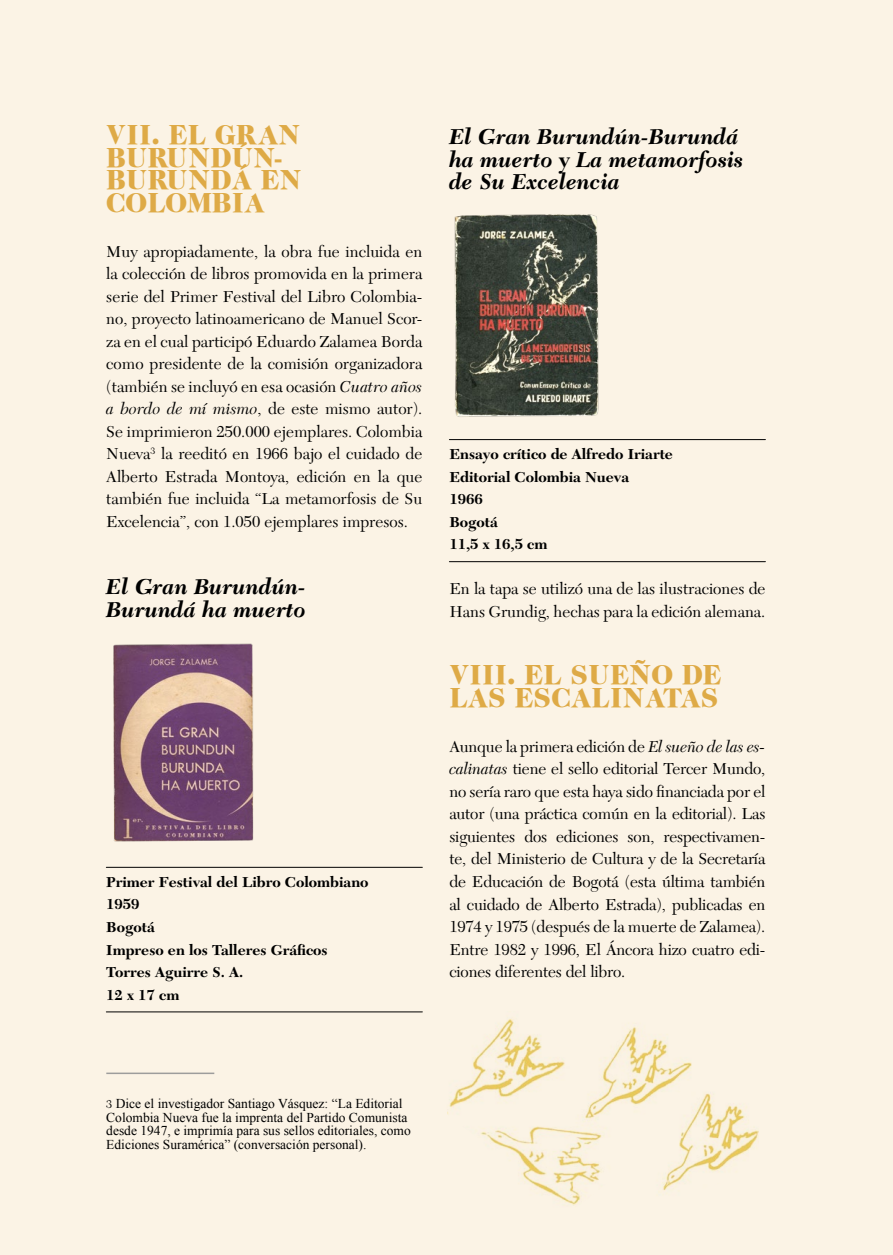
<style>
.page{position:relative;width:893px;height:1255px;background:#fff}
.page>*{position:absolute;margin:0;border:0;box-sizing:border-box;transform-origin:0 0}
.t1{font:27px/22.5px "Caslon Two Black SSK";letter-spacing:.02em;color:#deaa46}
.t2{font:italic 700 22.5px/22.5px "New Caledonia LT Std";color:#000}
.t3{font:16.5px/22.5px "New Caledonia LT Std";color:#000;text-align:justify}
.t4{font:700 15px/22.5px "New Caledonia LT Std";color:#000}
.t5{font:13.5px/13.5px "Times New Roman";color:#000}
.s1{font-style:italic}
.s2{font-style:normal}
.s3{font-family:"New Caledonia LT Std";font-size:12px}
</style>
<div class="page">
<div style="left:0;top:0;width:893px;height:1254px;background:#fbf3e5"></div>
<hr style="left:106px;top:1011px;width:316px;height:1px;background:#000">
<hr style="left:106px;top:866px;width:316px;height:1px;background:#000">
<hr style="left:106px;top:1072px;width:108px;height:2px;background:#9d9d9c">
<hr style="left:449px;top:561px;width:316px;height:1px;background:#000">
<hr style="left:449px;top:439px;width:316px;height:1px;background:#000">
<img style="left:113px;top:643px;width:141px;height:199px">
<img style="left:454px;top:214px;width:145px;height:203px">
<img style="left:447px;top:1019px;width:311px;height:187px">
<h1 class="t1" style="left:106px;top:123px;width:197px">VII. EL GRAN<br>BURUNDÚN-<br>BURUNDÁ EN<br>COLOMBIA</h1>
<p class="t3" style="left:106px;top:240px;width:318px">Muy apropiadamente, la obra fue incluida en la colección de libros promovida en la primera serie del Primer Festival del Libro Colombia&shy;no, proyecto latinoamericano de Manuel Scor&shy;za en el cual participó Eduardo Zalamea Borda como presidente de la comisión organizadora (también se incluyó en esa ocasión <span class="s1">Cuatro años a bordo de mí mismo</span>, de este mismo autor).<br>Se imprimieron 250.000 ejemplares. Colombia Nueva<sup>3</sup> la reeditó en 1966 bajo el cuidado de Alberto Estrada Montoya, edición en la que también fue incluida “La metamorfosis de Su Excelencia”, con 1.050 ejemplares impresos.</p>
<h2 class="t2" style="left:106px;top:576px;width:202px">El Gran Burundún-<br>Burundá ha muerto</h2>
<p class="t4" style="left:106px;top:871px;width:264px">Primer Festival del Libro Colombiano<br>1959<br>Bogotá<br>Impreso en los Talleres Gráficos<br>Torres Aguirre S. A.<br>12 x 17 cm</p>
<h2 class="t2" style="left:449px;top:126px;width:296px">El Gran Burundún-Burundá ha muerto <span class="s2">y</span> La metamorfosis de Su Excelencia</h2>
<p class="t4" style="left:449px;top:443px;width:225px">Ensayo crítico de Alfredo Iriarte<br>Editorial Colombia Nueva<br>1966<br>Bogotá<br>11,5 x 16,5 cm</p>
<p class="t3" style="left:449px;top:578px;width:318px">En la tapa se utilizó una de las ilustraciones de<br>Hans Grundig, hechas para la edición alemana.</p>
<h1 class="t1" style="left:449px;top:663px;width:273px">VIII. EL SUEÑO DE<br>LAS ESCALINATAS</h1>
<p class="t3" style="left:449px;top:735px;width:318px">Aunque la primera edición de <span class="s1">El sueño de las es&shy;calinatas</span> tiene el sello editorial Tercer Mundo, no sería raro que esta haya sido financiada por el autor (una práctica común en la editorial). Las siguientes dos ediciones son, respectivamen&shy;te, del Ministerio de Cultura y de la Secretaría de Educación de Bogotá (esta última también al cuidado de Alberto Estrada), publicadas en 1974 y 1975 (después de la muerte de Zalamea).<br>Entre 1982 y 1996, El Áncora hizo cuatro edi&shy;ciones diferentes del libro.</p>
<p class="t5" style="left:106px;top:1096px;width:306px"><span class="s3">3</span> Dice el investigador Santiago Vásquez: “La Editorial Colombia Nueva fue la imprenta del Partido Comunista desde 1947, e imprimía para sus sellos editoriales, como Ediciones Suramérica” (conversación personal).</p>
</div>
